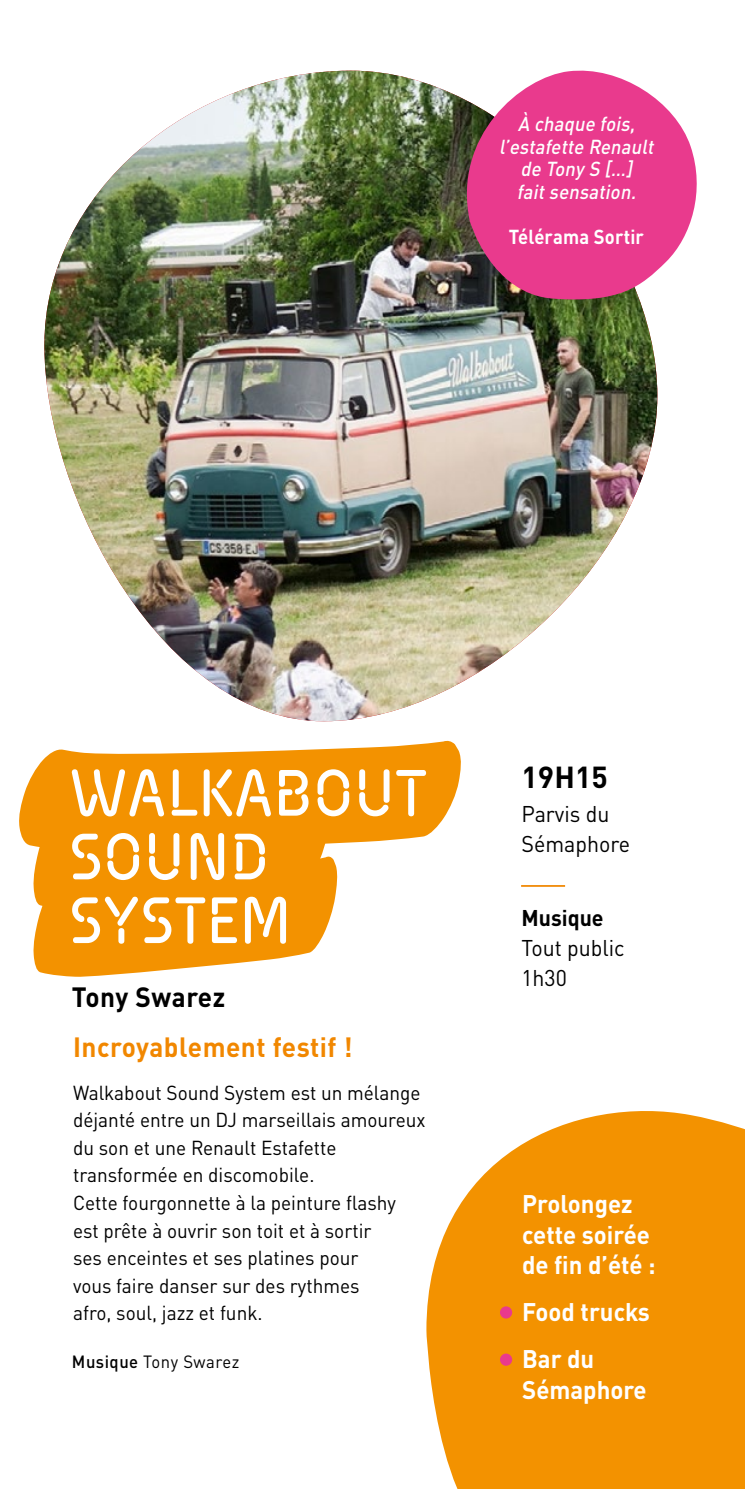
<style>
.page{position:relative;width:745px;height:1489px;background:#fff}
.page>*{position:absolute;margin:0;border:0;box-sizing:border-box;transform-origin:0 0}
.t1{font:69.5px/63.8px "Siruca";color:#fff;scale:.95 1}
.t2{font:700 30px "DIN Pro";letter-spacing:.005em;color:#000}
.t3{font:700 27.5px "DIN Pro";letter-spacing:.02em;color:#f18700;scale:.95 1}
.t4{font:700 27.5px "DIN Pro";letter-spacing:.02em;color:#000;scale:.95 1}
.t5{font:700 25.25px/30.8px "DIN Pro";color:#fff;scale:.95 1}
.t6{font:22.5px/30px "DIN Pro";color:#000;scale:.95 1}
.t7{font:700 22.5px "DIN Pro";color:#000;scale:.95 1}
.t8{font:20px/27.5px "DIN Pro";color:#000;scale:.95 1}
.t9{font:italic 500 20px "DIN Pro";color:#fff;scale:.92 1}
.t10{font:700 20px "DIN Pro";letter-spacing:.01em;color:#fff;scale:.92 1}
.t11{font:17.5px "DIN Pro";letter-spacing:.03em;color:#000;scale:.95 1}
.s1{font-weight:500}
</style>
<div class="page">
<svg style="left:19px;top:740px;width:442px;height:106px;fill:#f39200"></svg>
<svg style="left:33px;top:788px;width:305px;height:189px;background:#f39a13"></svg>
<svg style="left:426px;top:1111px;width:318px;height:377px;background:#f49c19"></svg>
<img style="left:44px;top:71px;width:613px;height:650px">
<hr style="left:520px;top:885px;width:44px;height:1px;background:#f18700">
<svg style="left:451px;top:70px;width:246px;height:233px;background:#d65892"></svg>
<div style="left:499px;top:1306px;width:13px;height:12px;background:#e93a8d;border-radius:50%"></div>
<div style="left:499px;top:1353px;width:13px;height:12px;background:#e93a8d;border-radius:50%"></div>
<p class="t9" style="left:517px;top:108px;width:134px">À chaque fois,</p>
<p class="t9" style="left:499px;top:130px;width:175px">l’estafette Renault</p>
<p class="t9" style="left:520px;top:153px;width:128px">de TonyS […]</p>
<p class="t9" style="left:516px;top:175px;width:136px">faitsensation.</p>
<p class="t10" style="left:508px;top:220px;width:148px">Télérama Sortir</p>
<p class="t1" style="left:68px;top:759px;width:379px">WALKABOUT<br>SOUND<br>SYSTEM</p>
<p class="t4" style="left:72px;top:974px;width:163px">Tony Swarez</p>
<p class="t3" style="left:73px;top:1024px;width:296px">Incroyablement festif !</p>
<p class="t8" style="left:73px;top:1076px;width:372px">Walkabout Sound System est un mélange déjanté entre un DJ marseillais amoureux du son et une Renault Estafette transformée en discomobile.<br>Cette fourgonnette à la peinture flashy est prête à ouvrir son toit et à sortir<br>ses enceintes et ses platines pour<br>vous faire danser sur des rythmes<br>afro, soul, jazz et funk.</p>
<p class="t11" style="left:72px;top:1347px;width:177px"><span class="s1">Musique</span> Tony Swarez</p>
<p class="t2" style="left:521px;top:751px;width:88px">19H15</p>
<p class="t6" style="left:521px;top:796px;width:116px">Parvis du<br>Sémaphore</p>
<p class="t7" style="left:521px;top:898px;width:88px">Musique</p>
<p class="t6" style="left:521px;top:930px;width:110px">Tout public</p>
<p class="t6" style="left:521px;top:960px;width:49px">1h30</p>
<p class="t5" style="left:522px;top:1185px;width:142px">Prolongez cette soirée de fin d’été :</p>
<p class="t5" style="left:522px;top:1293px;width:136px">Food trucks</p>
<p class="t5" style="left:522px;top:1339px;width:132px">Bar du<br>Sémaphore</p>
</div>
